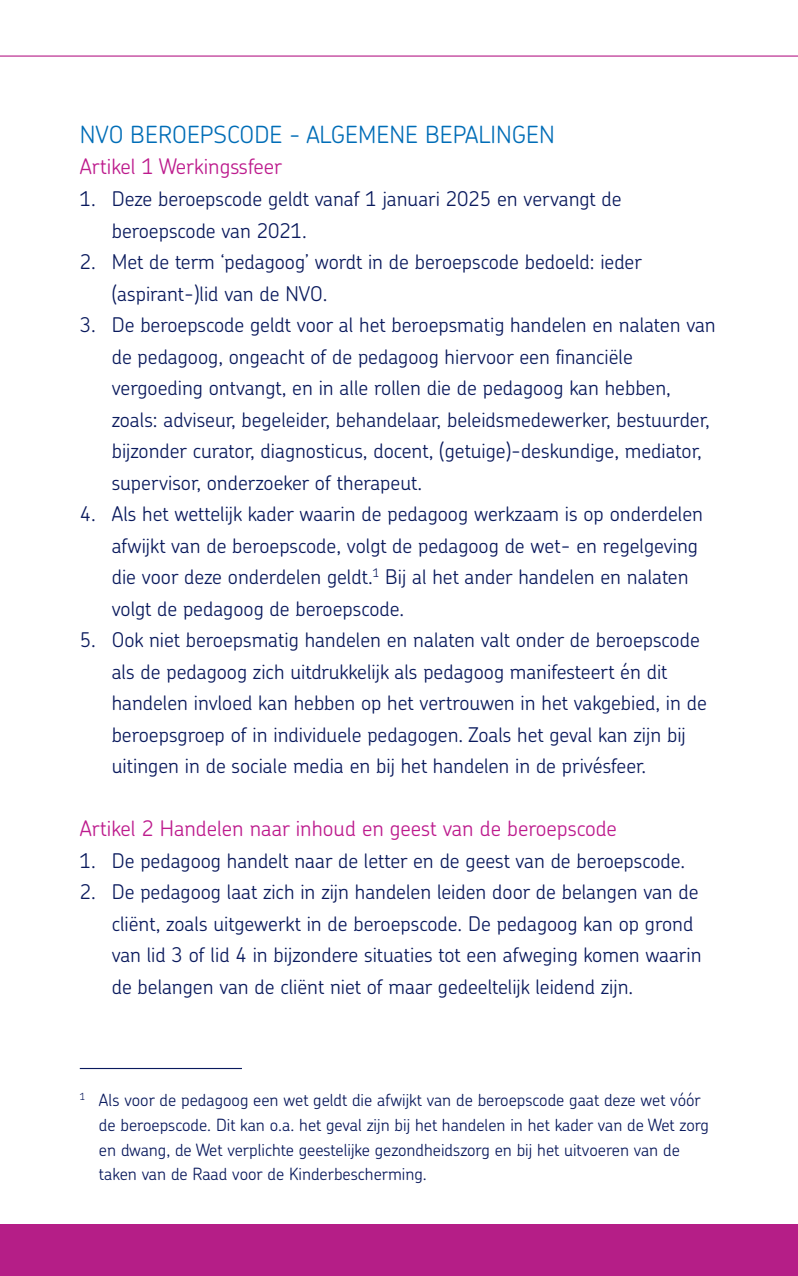
<style>
.page{position:relative;width:798px;height:1276px;background:#fff}
.page>*{position:absolute;margin:0;border:0;box-sizing:border-box;transform-origin:0 0}
.t1{font:300 23.62px "Chevin Pro";color:#006db7}
.t2{font:300 21.38px "Chevin Pro";color:#bd1b8d}
.t3{font:300 20.25px/31.5px "Chevin Pro";color:#0a1a5d}
.t4{font:300 16.88px/24.8px "Chevin Pro";color:#0a1a5d}
</style>
<div class="page">
<hr style="left:80px;top:1068px;width:162px;height:1px;background:#0a1a5d">
<div style="left:0;top:1223px;width:797px;height:53px;background:#b51e87"></div>
<hr style="left:0;top:55px;width:797px;height:2px;background:#b51e87">
<p class="t1" style="left:80px;top:118px;width:476px">NVO BEROEPSCODE - ALGEMENE BEPALINGEN</p>
<p class="t2" style="left:80px;top:152px;width:204px">Artikel 1 Werkingssfeer</p>
<p class="t3" style="left:112px;top:182px;width:511px;text-indent:-32px">1. Deze beroepscode geldt vanaf 1 januari 2025 en vervangt de beroepscode van 2021.</p>
<p class="t3" style="left:112px;top:245px;width:531px;text-indent:-32px">2. Met de term ‘pedagoog’ wordt in de beroepscode bedoeld: ieder (aspirant-)lid van de NVO.</p>
<p class="t3" style="left:112px;top:308px;width:605px;text-indent:-32px">3. De beroepscode geldt voor al het beroepsmatig handelen en nalaten van de pedagoog, ongeacht of de pedagoog hiervoor een financiële vergoeding ontvangt, en in alle rollen die de pedagoog kan hebben, zoals: adviseur, begeleider, behandelaar, beleidsmedewerker, bestuurder, bijzonder curator, diagnosticus, docent, (getuige)-deskundige, mediator, supervisor, onderzoeker of therapeut.</p>
<p class="t3" style="left:112px;top:497px;width:592px;text-indent:-32px">4. Als het wettelijk kader waarin de pedagoog werkzaam is op onderdelen afwijkt van de beroepscode, volgt de pedagoog de wet- en regelgeving die voor deze onderdelen geldt.<sup>1</sup> Bij al het ander handelen en nalaten volgt de pedagoog de beroepscode.</p>
<p class="t3" style="left:112px;top:623px;width:596px;text-indent:-32px">5. Ook niet beroepsmatig handelen en nalaten valt onder de beroepscode als de pedagoog zich uitdrukkelijk als pedagoog manifesteert én dit handelen invloed kan hebben op het vertrouwen in het vakgebied, in de beroepsgroep of in individuele pedagogen. Zoals het geval kan zijn bij uitingen in de sociale media en bij het handelen in de privésfeer.</p>
<p class="t2" style="left:80px;top:814px;width:538px">Artikel 2 Handelen naar inhoud en geest van de beroepscode</p>
<p class="t3" style="left:80px;top:844px;width:606px">1. De pedagoog handelt naar de letter en de geest van de beroepscode.</p>
<p class="t3" style="left:112px;top:875px;width:591px;text-indent:-32px">2. De pedagoog laat zich in zijn handelen leiden door de belangen van de cliënt, zoals uitgewerkt in de beroepscode. De pedagoog kan op grond van lid 3 of lid 4 in bijzondere situaties tot een afweging komen waarin de belangen van de cliënt niet of maar gedeeltelijk leidend zijn.</p>
<p class="t4" style="left:99px;top:1087px;width:611px;text-indent:-19px"><sup>1</sup> Als voor de pedagoog een wet geldt die afwijkt van de beroepscode gaat deze wet vóór de beroepscode. Dit kan o.a. het geval zijn bij het handelen in het kader van de Wet zorg en dwang, de Wet verplichte geestelijke gezondheidszorg en bij het uitvoeren van de taken van de Raad voor de Kinderbescherming.</p>
</div>
